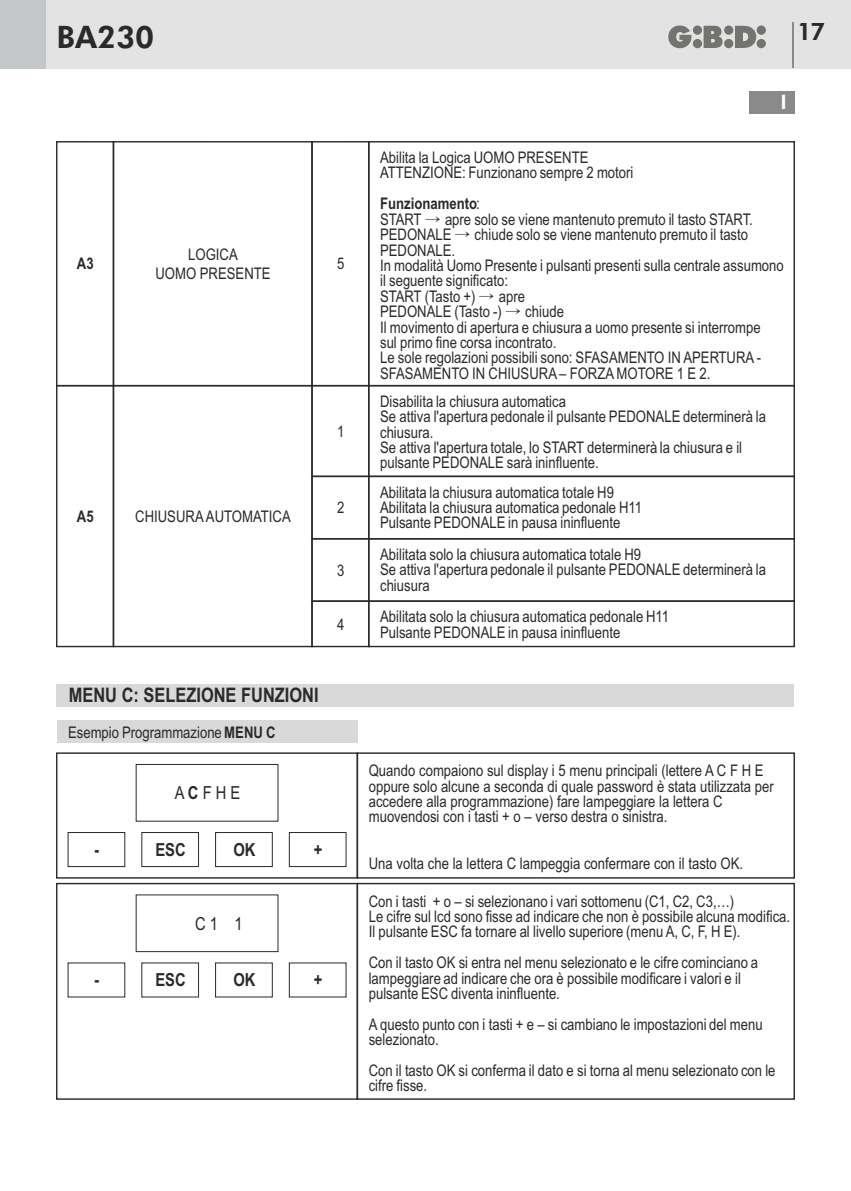
<style>
.page{position:relative;width:851px;height:1191px;background:#fff}
.page>*{position:absolute;margin:0;border:0;box-sizing:border-box;transform-origin:0 0}
.t1{font:800 31px "Futura BT";color:#2b2929}
.t2{font:800 24px "Futura BT";color:#2b2929}
.t3{font:700 20px "Arial Narrow";color:#2b2929}
.t4{font:800 20px "Futura BT";color:#fff}
.t5{font:700 18px "Arial Narrow";color:#2b2929}
.t6{font:18px "Arial Narrow";color:#2b2929}
.t7{font:16px/15.4px "Arial Narrow";color:#2b2929}
.t8{font:700 16px "Arial Narrow";color:#2b2929}
.s1{font-weight:700}
.s2{font-family:"Batang"}
</style>
<div class="page">
<div style="left:0;top:0;width:850px;height:68px;background:#e3e3e3"></div>
<div style="left:0;top:0;width:45px;height:68px;background:#c4c7c7"></div>
<svg style="left:668px;top:26px;width:97px;height:22px"></svg>
<hr style="left:792px;top:23px;width:2px;height:45px;background:#8a8a8a">
<div style="left:748px;top:91px;width:46px;height:22px;background:#8a8a8a"></div>
<svg style="left:56px;top:141px;width:56px;height:507px"></svg>
<svg style="left:313px;top:141px;width:482px;height:507px"></svg>
<svg style="left:112px;top:141px;width:201px;height:243px"></svg>
<svg style="left:112px;top:384px;width:201px;height:264px"></svg>
<div style="left:56px;top:752px;width:302px;height:126px;border:1px solid #2b2929"></div>
<div style="left:56px;top:883px;width:302px;height:216px;border:1px solid #2b2929"></div>
<div style="left:356px;top:752px;width:438px;height:126px;border:1px solid #2b2929"></div>
<div style="left:356px;top:883px;width:438px;height:216px;border:1px solid #2b2929"></div>
<div style="left:136px;top:764px;width:142px;height:57px;border:1px solid #2b2929"></div>
<div style="left:142px;top:832px;width:57px;height:34px;border:1px solid #2b2929"></div>
<div style="left:68px;top:832px;width:57px;height:34px;border:1px solid #2b2929"></div>
<div style="left:215px;top:832px;width:57px;height:34px;border:1px solid #2b2929"></div>
<div style="left:289px;top:832px;width:57px;height:34px;border:1px solid #2b2929"></div>
<div style="left:57px;top:683px;width:737px;height:23px;background:#d9d9d9"></div>
<div style="left:57px;top:720px;width:300px;height:23px;background:#d9d9d9"></div>
<h1 class="t1" style="left:56px;top:24px;width:99px">BA230</h1>
<h2 class="t2" style="left:797px;top:22px;width:29px">17</h2>
<p class="t8" style="left:77px;top:258px;width:18px">A3</p>
<p class="t7" style="left:155px;top:247px;width:117px;line-height:18.2px;text-align:center">LOGICA<br>UOMO PRESENTE</p>
<p class="t7" style="left:337px;top:257px;width:9px">5</p>
<p class="t7" style="left:337px;top:425px;width:9px">1</p>
<p class="t8" style="left:77px;top:510px;width:18px">A5</p>
<p class="t7" style="left:135px;top:510px;width:157px">CHIUSURA AUTOMATICA</p>
<p class="t7" style="left:337px;top:501px;width:9px">2</p>
<p class="t7" style="left:337px;top:564px;width:9px">3</p>
<p class="t7" style="left:337px;top:618px;width:9px">4</p>
<p class="t3" style="left:69px;top:687px;width:251px">MENU C: SELEZIONE FUNZIONI</p>
<p class="t7" style="left:68px;top:726px;width:209px">Esempio Programmazione<span class="s1">MENU C</span></p>
<p class="t5" style="left:94px;top:843px;width:6px">-</p>
<p class="t6" style="left:175px;top:786px;width:67px">A<span class="s1">C</span> F H E</p>
<p class="t5" style="left:155px;top:843px;width:32px">ESC</p>
<p class="t5" style="left:233px;top:843px;width:24px">OK</p>
<p class="t5" style="left:314px;top:843px;width:10px">+</p>
<p class="t5" style="left:94px;top:973px;width:6px">-</p>
<p class="t6" style="left:195px;top:916px;width:49px">C 1 1</p>
<p class="t5" style="left:155px;top:973px;width:32px">ESC</p>
<p class="t5" style="left:233px;top:973px;width:24px">OK</p>
<p class="t5" style="left:314px;top:973px;width:10px">+</p>
<p class="t4" style="left:780px;top:94px;width:8px">I</p>
<p class="t7" style="left:380px;top:151px;width:255px">Abilita la Logica UOMO PRESENTE<br>ATTENZIONE: Funzionano sempre 2 motori</p>
<p class="t7" style="left:380px;top:197px;width:405px"><span class="s1">Funzionamento</span>:<br>START <span class="s2">→</span> apre solo se viene mantenuto premuto il tasto START.<br>PEDONALE <span class="s2">→</span> chiude solo se viene mantenuto premuto il tasto PEDONALE.<br>In modalità Uomo Presente i pulsanti presenti sulla centrale assumono il seguente significato:<br>START (Tasto +) <span class="s2">→</span> apre<br>PEDONALE (Tasto -) <span class="s2">→</span> chiude<br>Il movimento di apertura e chiusura a uomo presente si interrompe<br>sul primo fine corsa incontrato.<br>Le sole regolazioni possibili sono: SFASAMENTO IN APERTURA - SFASAMENTO IN CHIUSURA– FORZAMOTORE 1 E 2.</p>
<p class="t7" style="left:380px;top:395px;width:387px">Disabilita la chiusura automatica<br>Se attiva l'apertura pedonale il pulsante PEDONALE determinerà la chiusura.<br>Se attiva l'apertura totale, lo START determinerà la chiusura e il pulsante PEDONALE sarà ininfluente.</p>
<p class="t7" style="left:380px;top:486px;width:263px">Abilitata la chiusura automatica totale H9<br>Abilitata la chiusura automatica pedonale H11<br>Pulsante PEDONALE in pausa ininfluente</p>
<p class="t7" style="left:380px;top:548px;width:387px">Abilitata solo la chiusura automatica totale H9<br>Se attiva l'apertura pedonale il pulsante PEDONALE determinerà la chiusura</p>
<p class="t7" style="left:380px;top:610px;width:290px">Abilitata solo la chiusura automatica pedonale H11<br>Pulsante PEDONALE in pausa ininfluente</p>
<p class="t7" style="left:369px;top:764px;width:406px">Quando compaiono sul display i 5 menu principali (lettere A C F H E oppure solo alcune a seconda di quale password è stata utilizzata per accedere alla programmazione) fare lampeggiare la lettera C muovendosi con i tasti + o – verso destra o sinistra.</p>
<p class="t7" style="left:369px;top:856px;width:376px">Una volta che la lettera C lampeggia confermare con il tasto OK.</p>
<p class="t7" style="left:368px;top:894px;width:423px">Con i tasti + o – si selezionano i vari sottomenu (C1, C2, C3,…)<br>Le cifre sul lcd sono fisse ad indicare che non è possibile alcuna modifica.<br>Il pulsante ESC fa tornare al livello superiore (menu A, C, F, H E).</p>
<p class="t7" style="left:368px;top:956px;width:390px">Con il tasto OK si entra nel menu selezionato e le cifre cominciano a lampeggiare ad indicare che ora è possibile modificare i valori e il pulsante ESC diventa ininfluente.</p>
<p class="t7" style="left:368px;top:1018px;width:395px">A questo punto con i tasti + e – si cambiano le impostazioni del menu selezionato.</p>
<p class="t7" style="left:368px;top:1064px;width:408px">Con il tasto OK si conferma il dato e si torna al menu selezionato con le cifre fisse.</p>
</div>
